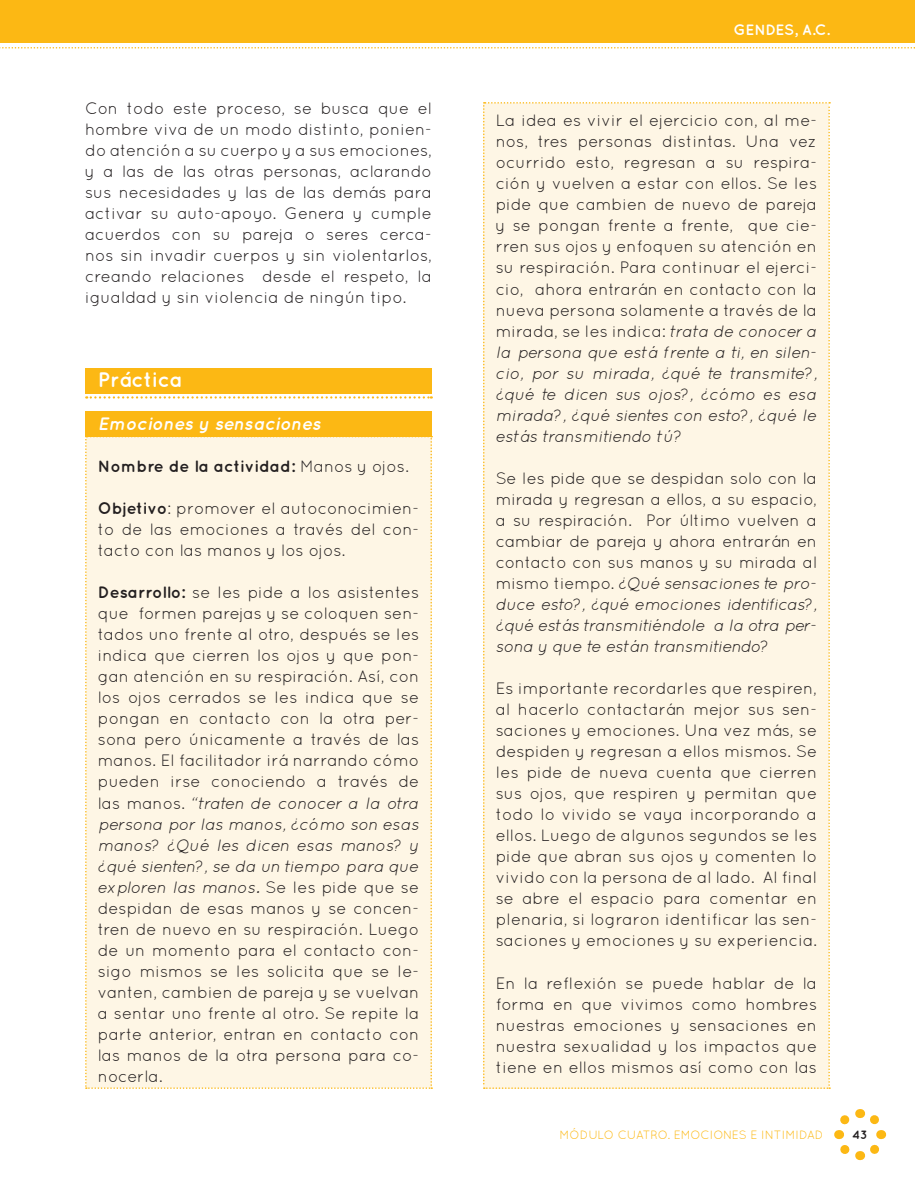
<style>
.page{position:relative;width:915px;height:1191px;background:#fff}
.page>*{position:absolute;margin:0;border:0;box-sizing:border-box;transform-origin:0 0}
.t1{font:700 21px "Quicksand";color:#fff}
.t2{font:italic 700 18px "Quicksand";color:#fff}
.t3{font:16.5px/21px "Quicksand";color:#231f20;text-align:justify}
.t4{font:700 16.5px "Quicksand";color:#231f20}
.t5{font:700 15px "Quicksand";color:#fff}
.t6{font:12px "Quicksand";color:#fcb814}
.t7{font:700 12px "Quicksand";color:#231f20}
.s1{font-weight:400}
.s2{font-weight:700}
.s3{font-style:italic}
</style>
<div class="page">
<svg style="left:834px;top:1109px;width:53px;height:52px"></svg>
<div style="left:85px;top:437px;width:347px;height:652px;background:#fef6e5"></div>
<div style="left:85px;top:368px;width:347px;height:25px;background:#fcb814"></div>
<div style="left:85px;top:411px;width:347px;height:26px;background:#fcb814"></div>
<svg style="left:86px;top:396px;width:345px;height:2px"></svg>
<div style="left:483px;top:102px;width:346px;height:987px;background:#fef6e5"></div>
<div style="left:0;top:0;width:914px;height:43px;background:#fcb814"></div>
<svg style="left:0;top:47px;width:914px;height:2px"></svg>
<p class="t3" style="left:85px;top:97px;width:348px">Con todo este proceso, se busca que el hombre viva de un modo distinto, ponien&shy;do atención a su cuerpo y a sus emociones, y a las de las otras personas, aclarando sus necesidades y las de las demás para activar su auto-apoyo. Genera y cumple acuerdos con su pareja o seres cerca&shy;nos sin invadir cuerpos y sin violentarlos, creando relaciones desde el respeto, la igualdad y sin violencia de ningún tipo.</p>
<p class="t1" style="left:98px;top:367px;width:86px">Práctica</p>
<p class="t2" style="left:98px;top:412px;width:225px">Emociones y sensaciones</p>
<p class="t4" style="left:98px;top:456px;width:312px">Nombre de la actividad: <span class="s1">Manos y ojos.</span></p>
<p class="t3" style="left:98px;top:497px;width:323px"><span class="s2">Objetivo</span>: promover el autoconocimien&shy;to de las emociones a través del con&shy;tacto con las manos y los ojos.</p>
<p class="t3" style="left:98px;top:582px;width:323px"><span class="s2">Desarrollo:</span> se les pide a los asistentes que formen parejas y se coloquen sen&shy;tados uno frente al otro, después se les indica que cierren los ojos y que pon&shy;gan atención en su respiración. Así, con los ojos cerrados se les indica que se pongan en contacto con la otra per&shy;sona pero únicamente a través de las manos. El facilitador irá narrando cómo pueden irse conociendo a través de las manos. <span class="s3">“traten de conocer a la otra persona por las manos, ¿cómo son esas manos? ¿Qué les dicen esas manos? y ¿qué sienten?, se da un tiempo para que exploren las manos.</span> Se les pide que se despidan de esas manos y se concen&shy;tren de nuevo en su respiración. Luego de un momento para el contacto con&shy;sigo mismos se les solicita que se le&shy;vanten, cambien de pareja y se vuelvan a sentar uno frente al otro. Se repite la parte anterior, entran en contacto con las manos de la otra persona para co&shy;nocerla.</p>
<p class="t5" style="left:733px;top:21px;width:98px">GENDES, A.C.</p>
<p class="t3" style="left:495px;top:110px;width:323px">La idea es vivir el ejercicio con, al me&shy;nos, tres personas distintas. U na vez ocurrido esto, regresan a su respira&shy;ción y vuelven a estar con ellos. Se les pide que cambien de nuevo de pareja y se pongan frente a frente, que cie&shy;rren sus ojos y enfoquen su atención en su respiración. Para continuar el ejerci&shy;cio, ahora entrarán en contacto con la nueva persona solamente a través de la mirada, se les indica: <span class="s3">trata de conocer a la persona que está frente a ti, en silen&shy;cio, por su mirada, ¿qué te transmite?, ¿qué te dicen sus ojos?, ¿cómo es esa mirada?, ¿qué sientes con esto?, ¿qué le estás transmitiendo tú?</span></p>
<p class="t3" style="left:495px;top:467px;width:323px">Se les pide que se despidan solo con la mirada y regresan a ellos, a su espacio, a su respiración. Por último vuelven a cambiar de pareja y ahora entrarán en contacto con sus manos y su mirada al mismo tiempo. <span class="s3">¿Qué sensaciones te pro&shy;duce esto?, ¿qué emociones identificas?, ¿qué estás transmitiéndole a la otra per&shy;sona y que te están transmitiendo?</span></p>
<p class="t3" style="left:495px;top:678px;width:323px">Es importante recordarles que respiren, al hacerlo contactarán mejor sus sen&shy;saciones y emociones. U na vez más, se despiden y regresan a ellos mismos. Se les pide de nueva cuenta que cierren sus ojos, que respiren y permitan que todo lo vivido se vaya incorporando a ellos. Luego de algunos segundos se les pide que abran sus ojos y comenten lo vivido con la persona de al lado. Al final se abre el espacio para comentar en plenaria, si lograron identificar las sen&shy;saciones y emociones y su experiencia.</p>
<p class="t3" style="left:495px;top:972px;width:323px">En la reflexión se puede hablar de la forma en que vivimos como hombres nuestras emociones y sensaciones en nuestra sexualidad y los impactos que tiene en ellos mismos así como con las</p>
<p class="t6" style="left:559px;top:1127px;width:30px">MÓDULO</p>
<p class="t6" style="left:617px;top:1127px;width:18px">CUATRO</p>
<p class="t6" style="left:667px;top:1127px;width:136px">. EMOCIONES E INTI MIDAD</p>
<p class="t7" style="left:851px;top:1127px;width:17px">43</p>
</div>
